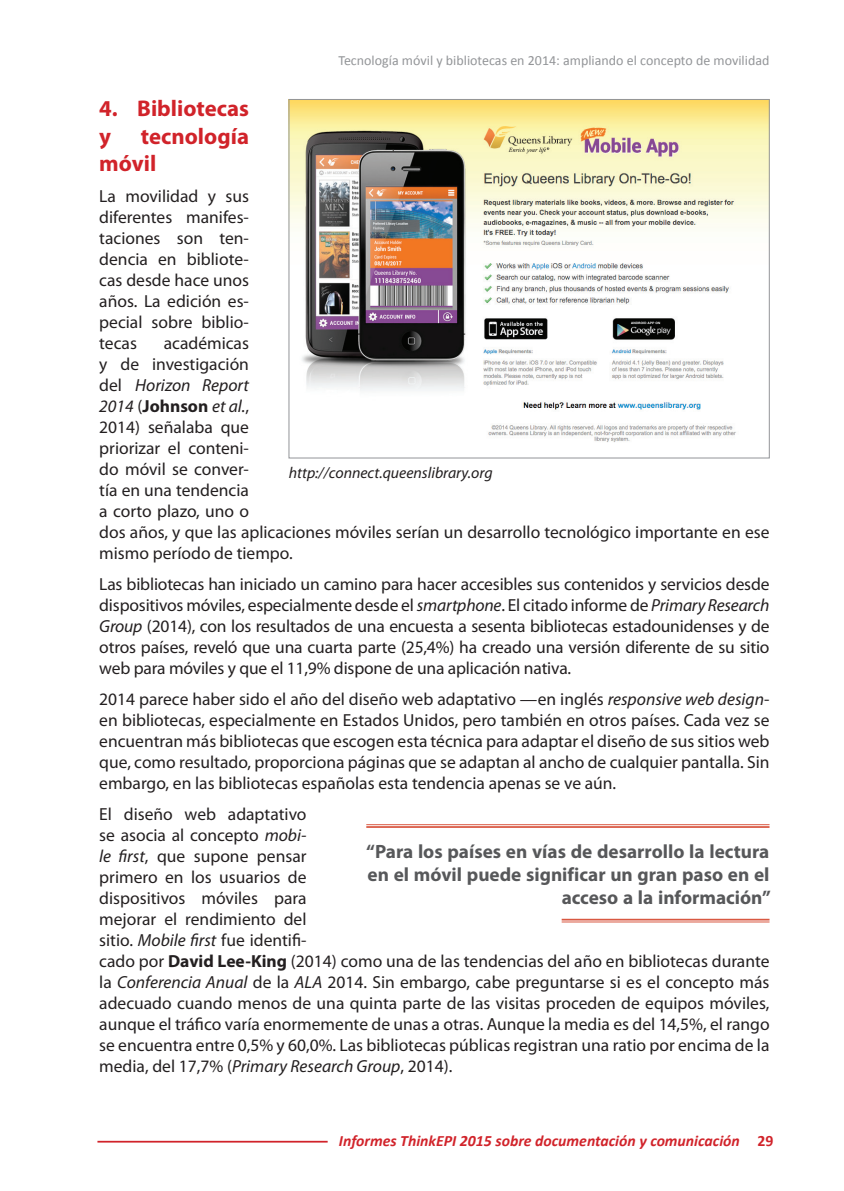
<style>
.page{position:relative;width:844px;height:1191px;background:#fff}
.page>*{position:absolute;margin:0;border:0;box-sizing:border-box;transform-origin:0 0}
.t1{font:700 22.75px/27.3px "Myriad Pro";color:#d1232a}
.t2{font:700 19.25px/23.1px "Myriad Pro";color:#57585a;text-align:right}
.t3{font:17.5px/21px "Myriad Pro";color:#231f20;text-align:justify}
.t4{font:italic 700 15.75px "Calibri";color:#d1232a}
.t5{font:italic 15.75px "Myriad Pro";color:#231f20}
.t6{font:14px "Calibri";color:#939598}
.s1{font-style:italic}
.s2{font-weight:700}
.s3{font-style:normal}
</style>
<div class="page">
<hr style="left:97px;top:1140px;width:230px;height:2px;background:#d1232a">
<img style="left:291px;top:101px;width:476px;height:341px">
<hr style="left:366px;top:824px;width:403px;height:1px;background:#d95842">
<hr style="left:366px;top:826px;width:403px;height:2px;background:#d95842">
<hr style="left:561px;top:918px;width:208px;height:2px;background:#d95842">
<hr style="left:561px;top:921px;width:208px;height:1px;background:#d95842">
<p class="t6" style="left:338px;top:52px;width:432px">Tecnología móvil y bibliotecas en 2014: ampliando el concepto de movilidad</p>
<h1 class="t1" style="left:99px;top:94px;width:151px">4. Bibliotecas y</h1>
<h1 class="t1" style="left:99px;top:122px;width:151px;text-indent:42px">tecnología móvil</h1>
<p class="t3" style="left:99px;top:185px;width:151px">La movilidad y sus diferentes manifes&shy;taciones son ten&shy;dencia en bibliote&shy;cas desde hace unos años. La edición es&shy;pecial sobre biblio&shy;tecas</p>
<p class="t3" style="left:99px;top:332px;width:671px;text-align:left;text-indent:64px">académicas<br>y de investigación<br>del <span class="s1">Horizon Report<br>2014</span> (<span class="s2">Johnson</span> <span class="s1">et al.</span>,<br>2014) señalaba que<br>priorizar el conteni-<br>do móvil se conver-<br>tía en una tendencia<br>a corto plazo, uno o<br>dos años, y que las aplicaciones móviles serían un desarrollo tecnológico importante en ese mismo período de tiempo.</p>
<p class="t3" style="left:99px;top:573px;width:671px">Las bibliotecas han iniciado un camino para hacer accesibles sus contenidos y servicios desde dispositivos móviles, especialmente desde el <span class="s1">smartphone</span>. El citado informe de <span class="s1">Primary Research Group</span> (2014), con los resultados de una encuesta a sesenta bibliotecas estadounidenses y de otros países, reveló que una cuarta parte (25,4%) ha creado una versión diferente de su sitio web para móviles y que el 11,9% dispone de una aplicación nativa.</p>
<p class="t3" style="left:99px;top:688px;width:671px">2014 parece haber sido el año del diseño web adaptativo —en inglés <span class="s1">responsive web design&shy;</span>en bibliotecas, especialmente en Estados Unidos, pero también en otros países. Cada vez se encuentran más bibliotecas que escogen esta técnica para adaptar el diseño de sus sitios web que, como resultado, proporciona páginas que se adaptan al ancho de cualquier pantalla. Sin embargo, en las bibliotecas españolas esta tendencia apenas se ve aún.</p>
<p class="t3" style="left:99px;top:803px;width:671px;text-align:left">El diseño web adaptativo<br>se asocia al concepto <span class="s1">mobi-<br>le first</span>, que supone pensar<br>primero en los usuarios de<br>dispositivos móviles para<br>mejorar el rendimiento del<br>sitio. <span class="s1">Mobile first</span> fue identifi-<br>cado por <span class="s2">David Lee-King</span> (2014) como una de las tendencias del año en bibliotecas durante la <span class="s1">Conferencia Anual</span> de la <span class="s1">ALA</span> 2014. Sin embargo, cabe preguntarse si es el concepto más adecuado cuando menos de una quinta parte de las visitas proceden de equipos móviles, aunque el tráfico varía enormemente de unas a otras. Aunque la media es del 14,5%, el rango se encuentra entre 0,5% y 60,0%. Las bibliotecas públicas registran una ratio por encima de la media, del 17,7% (<span class="s1">Primary Research Group</span>, 2014).</p>
<p class="t5" style="left:289px;top:463px;width:205px">http://connect.queenslibrary.org</p>
<p class="t2" style="left:366px;top:839px;width:406px">“Para los países en vías de desarrollo la lectura en el móvil puede significar un gran paso en el acceso a la información”</p>
<p class="t4" style="left:339px;top:1130px;width:436px">Informes ThinkEPI 2015 sobre documentación y comunicación <span class="s3">29</span></p>
</div>
